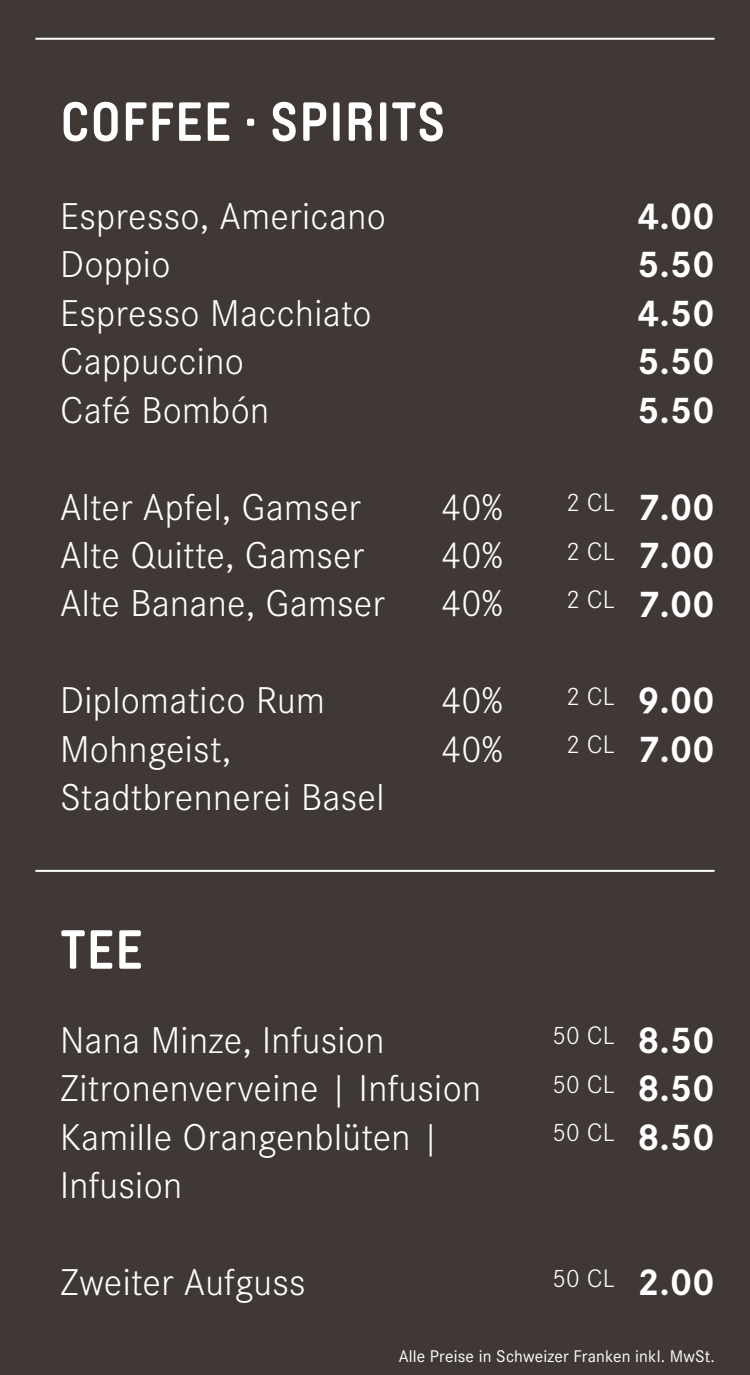
<style>
.page{position:relative;width:750px;height:1375px;background:#403835}
.page>*{position:absolute;margin:0;border:0;box-sizing:border-box;transform-origin:0 0}
.t1{font:700 55px "Yummo";letter-spacing:.01em;color:#fff}
.t2{font:300 38.75px/48.5px "Corporate S";letter-spacing:.01em;color:#fff}
.t3{font:700 38.75px/48.5px "Corporate S";letter-spacing:.01em;color:#fff;text-align:justify}
.t4{font:300 26.25px/48.5px "Corporate S";letter-spacing:.01em;color:#fff;text-align:justify}
.t5{font:17.5px "Corporate S";letter-spacing:.01em;color:#fff}
</style>
<div class="page">
<hr style="left:35px;top:38px;width:680px;height:2px;background:#fff">
<hr style="left:35px;top:870px;width:680px;height:2px;background:#fff">
<h1 class="t1" style="left:60px;top:72px;width:387px">COFFEE . SPIRITS</h1>
<p class="t2" style="left:60px;top:191px;width:327px">Espresso, Americano<br>Doppio<br>Espresso Macchiato<br>Cappuccino<br>Café Bombón</p>
<p class="t2" style="left:60px;top:481px;width:302px">Alter Apfel, Gamser</p>
<p class="t2" style="left:441px;top:481px;width:63px">40%</p>
<p class="t2" style="left:60px;top:530px;width:306px">Alte Quitte, Gamser</p>
<p class="t2" style="left:441px;top:530px;width:63px">40%</p>
<p class="t2" style="left:60px;top:578px;width:326px">Alte Banane, Gamser</p>
<p class="t2" style="left:441px;top:578px;width:63px">40%</p>
<p class="t2" style="left:60px;top:675px;width:266px">Diplomatico Rum</p>
<p class="t2" style="left:441px;top:675px;width:63px">40%</p>
<p class="t2" style="left:60px;top:723px;width:173px">Mohngeist,</p>
<p class="t2" style="left:441px;top:723px;width:63px">40%</p>
<p class="t2" style="left:60px;top:772px;width:326px">Stadtbrennerei Basel</p>
<h1 class="t1" style="left:60px;top:900px;width:84px">TEE</h1>
<p class="t2" style="left:60px;top:1014px;width:423px">Nana Minze, Infusion<br>Zitronenverveine | Infusion<br>Kamille Orangenblüten |<br>Infusion</p>
<p class="t2" style="left:60px;top:1257px;width:247px">Zweiter Aufguss</p>
<p class="t3" style="left:637px;top:191px;width:79px">4.00<br>5.50<br>4.50<br>5.50<br>5.50</p>
<p class="t4" style="left:566px;top:477px;width:50px">2 CL 2 CL 2 CL</p>
<p class="t3" style="left:637px;top:481px;width:79px">7.00<br>7.00<br>7.00</p>
<p class="t4" style="left:566px;top:671px;width:50px">2 CL<br>2 CL</p>
<p class="t3" style="left:637px;top:675px;width:79px">9.00<br>7.00</p>
<p class="t4" style="left:552px;top:1011px;width:64px">50 CL 50 CL 50 CL</p>
<p class="t3" style="left:637px;top:1015px;width:79px">8.50<br>8.50<br>8.50</p>
<p class="t4" style="left:552px;top:1253px;width:64px">50 CL</p>
<p class="t3" style="left:637px;top:1257px;width:79px">2.00</p>
<p class="t5" style="left:399px;top:1344px;width:318px">Alle Preise in Schweizer Franken inkl. MwSt.</p>
</div>
